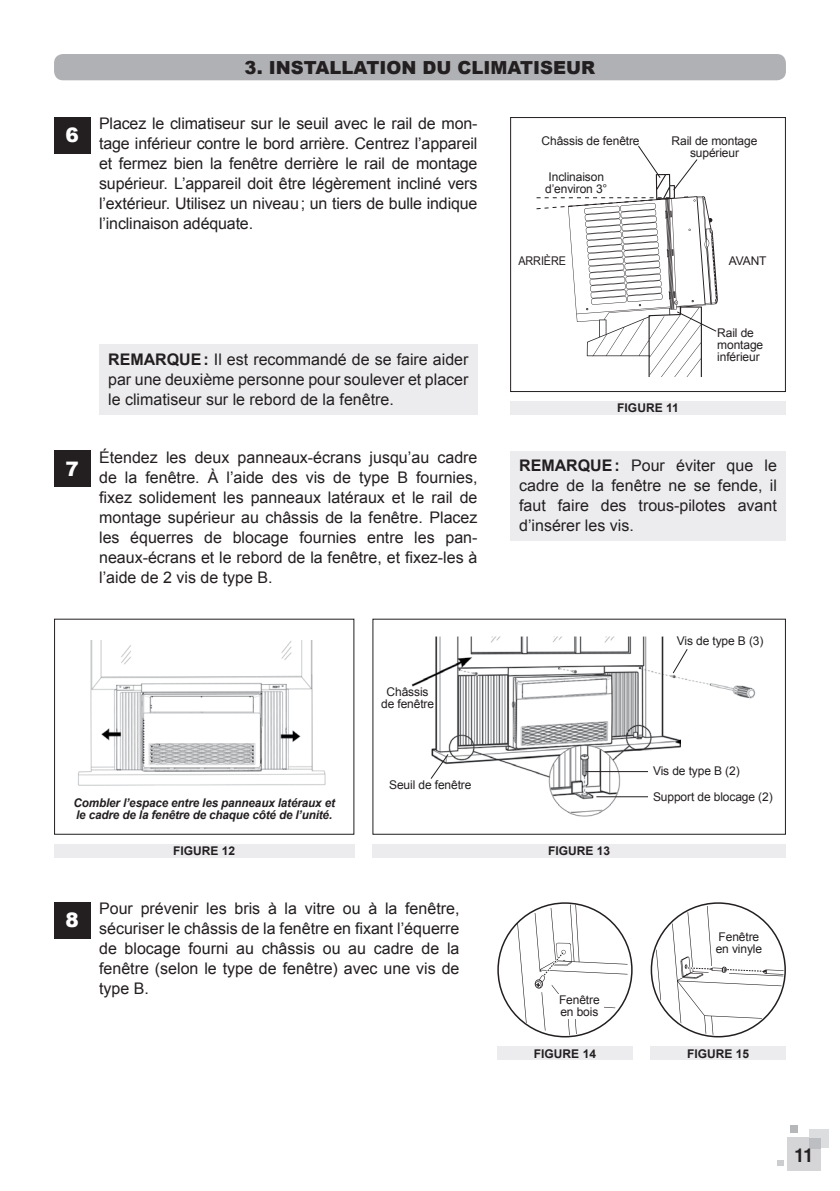
<style>
.page{position:relative;width:840px;height:1191px;background:#fff}
.page>*{position:absolute;margin:0;border:0;box-sizing:border-box;transform-origin:0 0}
.t1{font:900 20px "Arial";color:#fff}
.t2{font:900 18px "Arial";color:#231f20}
.t3{font:700 condensed 18px "Helvetica";color:#231f20}
.t4{font:16px/20px "Arial";color:#231f20;text-align:justify}
.t5{font:12px/12px "Arial";letter-spacing:-.01em;color:#231f20}
.t6{font:italic 700 12px/12px "Arial";letter-spacing:-.01em;color:#231f20}
.t7{font:700 12px "Arial";color:#231f20}
.t8{font:12px "Arial";letter-spacing:-.01em;color:#231f20;scale:.9 1}
.s1{font-weight:700}
</style>
<div class="page">
<div style="left:787px;top:1137px;width:33px;height:34px;background:#d5d5d7"></div>
<div style="left:809px;top:1129px;width:19px;height:19px;background:#dcddde"></div>
<div style="left:809px;top:1137px;width:11px;height:11px;background:#bdbec1"></div>
<div style="left:790px;top:1125px;width:7px;height:7px;background:#b5b7b9"></div>
<svg style="left:777px;top:1160px;width:5px;height:6px"></svg>
<div style="left:54px;top:54px;width:731px;height:26px;background:#b0b1b5;border-radius:9px"></div>
<div style="left:54px;top:117px;width:36px;height:36px;background:#231f20"></div>
<div style="left:99px;top:345px;width:378px;height:70px;background:#ececee"></div>
<div style="left:510px;top:117px;width:275px;height:275px;border:1px solid #231f20"></div>
<svg style="left:536px;top:145px;width:181px;height:232px"></svg>
<div style="left:510px;top:401px;width:275px;height:14px;background:#ececee"></div>
<div style="left:54px;top:451px;width:36px;height:36px;background:#231f20"></div>
<div style="left:510px;top:451px;width:275px;height:89px;background:#ececee"></div>
<img style="left:78px;top:640px;width:247px;height:146px">
<div style="left:54px;top:843px;width:300px;height:14px;background:#ececee"></div>
<img style="left:411px;top:636px;width:345px;height:181px">
<div style="left:372px;top:843px;width:413px;height:14px;background:#ececee"></div>
<svg style="left:671px;top:648px;width:17px;height:26px"></svg>
<hr style="left:596px;top:796px;width:51px;height:1px;background:#231f20">
<hr style="left:585px;top:771px;width:62px;height:1px;background:#231f20">
<svg style="left:429px;top:753px;width:20px;height:27px"></svg>
<div style="left:54px;top:902px;width:36px;height:36px;background:#231f20"></div>
<svg style="left:655px;top:906px;width:128px;height:128px"></svg>
<div style="left:713px;top:932px;width:50px;height:21px;background:#fff"></div>
<div style="left:650px;top:1046px;width:135px;height:14px;background:#ececee"></div>
<div style="left:497px;top:1046px;width:135px;height:14px;background:#ececee"></div>
<svg style="left:517px;top:904px;width:110px;height:131px"></svg>
<div style="left:554px;top:993px;width:49px;height:25px;background:#fff"></div>
<p class="t2" style="left:244px;top:54px;width:352px">3. INSTALLATION DU CLIMATISEUR</p>
<p class="t1" style="left:65px;top:120px;width:15px">6</p>
<p class="t4" style="left:99px;top:113px;width:379px">Placez le climatiseur sur le seuil avec le rail de mon&shy;tage inférieur contre le bord arrière. Centrez l’appareil et fermez bien la fenêtre derrière le rail de montage supérieur. L’appareil doit être légèrement incliné vers l’extérieur. Utilisez un niveau; un tiers de bulle indique l’inclinaison adéquate.</p>
<p class="t5" style="left:541px;top:134px;width:100px">Châssis de fenêtre</p>
<p class="t5" style="left:545px;top:171px;width:64px">Inclinaison d’environ 3°</p>
<p class="t5" style="left:671px;top:134px;width:87px;text-align:center">Rail de montage supérieur</p>
<p class="t8" style="left:518px;top:253px;width:54px">ARRIÈRE</p>
<p class="t5" style="left:728px;top:255px;width:39px">AVANT</p>
<p class="t1" style="left:65px;top:454px;width:15px">7</p>
<p class="t4" style="left:108px;top:350px;width:361px"><span class="s1">REMARQUE:</span> Il est recommandé de se faire aider par une deuxième personne pour soulever et placer le climatiseur sur le rebord de la fenêtre.</p>
<p class="t7" style="left:617px;top:400px;width:63px">FIGURE 11</p>
<p class="t5" style="left:717px;top:327px;width:47px">Rail de montage inférieur</p>
<p class="t4" style="left:99px;top:447px;width:379px">Étendez les deux panneaux-écrans jusqu’au cadre de la fenêtre. À l’aide des vis de type B fournies, fixez solidement les panneaux latéraux et le rail de montage supérieur au châssis de la fenêtre. Placez les équerres de blocage fournies entre les pan&shy;neaux-écrans et le rebord de la fenêtre, et fixez-les à l’aide de 2 vis de type B.</p>
<p class="t4" style="left:519px;top:456px;width:259px"><span class="s1">REMARQUE:</span> Pour éviter que le cadre de la fenêtre ne se fende, il faut faire des trous-pilotes avant d’insérer les vis.</p>
<p class="t5" style="left:381px;top:686px;width:54px;text-align:center">Châssis de fenêtre</p>
<p class="t5" style="left:676px;top:635px;width:88px">Vis de type B (3)</p>
<p class="t5" style="left:389px;top:778px;width:84px">Seuil de fenêtre</p>
<p class="t5" style="left:652px;top:765px;width:88px">Vis de type B (2)</p>
<p class="t6" style="left:73px;top:797px;width:263px">Combler l’espace entre les panneaux latéraux et le cadre de la fenêtre de chaque côté de l’unité.</p>
<p class="t7" style="left:173px;top:842px;width:64px">FIGURE 12</p>
<p class="t7" style="left:548px;top:842px;width:64px">FIGURE 13</p>
<p class="t1" style="left:65px;top:905px;width:15px">8</p>
<p class="t4" style="left:99px;top:898px;width:361px">Pour prévenir les bris à la vitre ou à la fenêtre, sécuriser le châssis de la fenêtre en fixant l’équerre de blocage fourni au châssis ou au cadre de la fenêtre (selon le type de fenêtre) avec une vis de type B.</p>
<p class="t5" style="left:558px;top:994px;width:42px">Fenêtre en bois</p>
<p class="t5" style="left:652px;top:790px;width:121px">Support de blocage (2)</p>
<p class="t5" style="left:715px;top:930px;width:48px">Fenêtre en vinyle</p>
<p class="t7" style="left:533px;top:1045px;width:64px">FIGURE 14</p>
<p class="t7" style="left:686px;top:1045px;width:64px">FIGURE 15</p>
<p class="t3" style="left:794px;top:1144px;width:19px">11</p>
</div>
